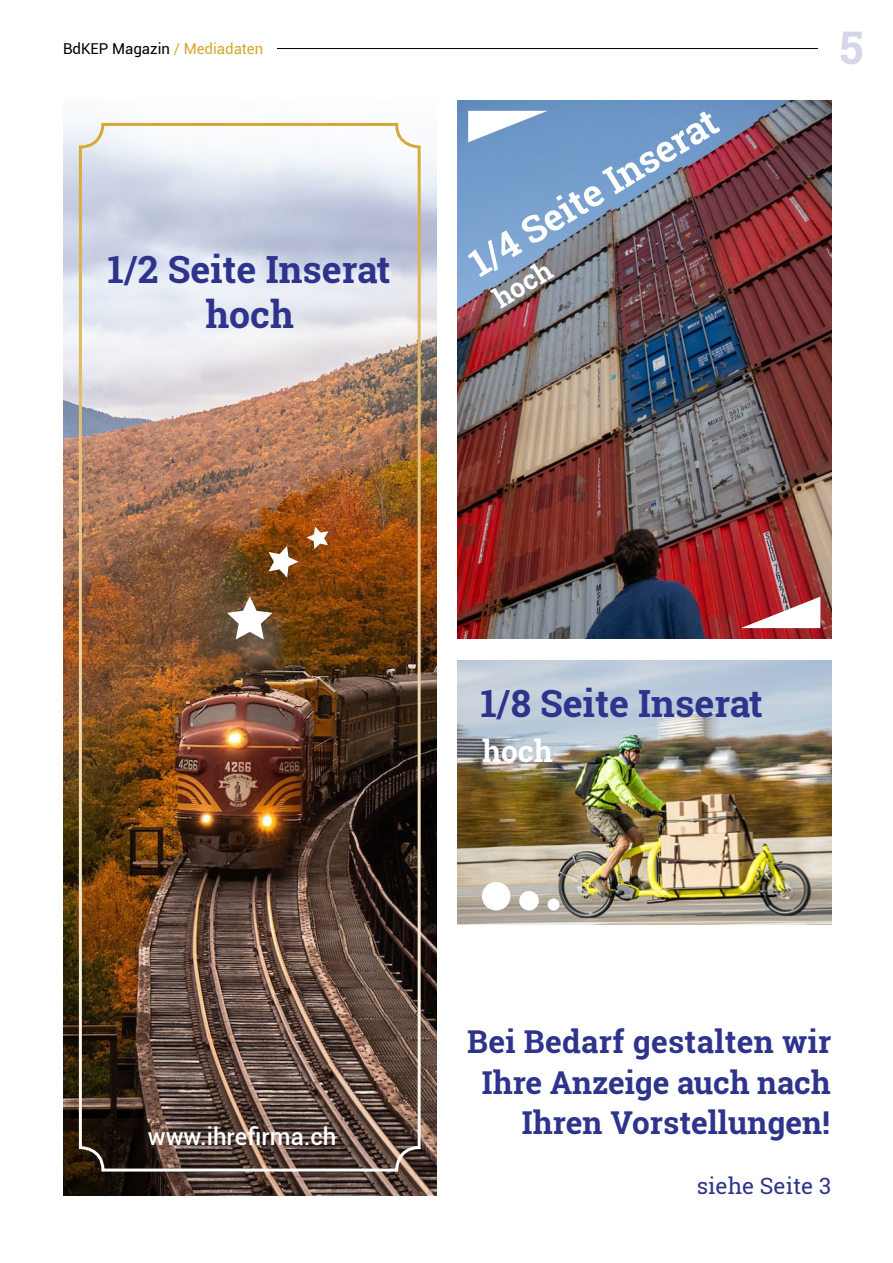
<style>
.page{position:relative;width:893px;height:1263px;background:#fff}
.page>*{position:absolute;margin:0;border:0;box-sizing:border-box;transform-origin:0 0}
.t1{font:700 45px "Roboto Slab";color:#d5d6e8}
.t2{font:700 37.5px/45px "Roboto Slab";color:#2e348b;text-align:center}
.t3{font:700 37.5px "Roboto Slab";color:#fff}
.t4{font:700 31.5px/40.5px "Roboto Slab";color:#2e348b;text-align:right}
.t5{font:700 30px "Roboto Slab";color:#fff}
.t6{font:700 27px "Roboto Slab";color:#fff}
.t7{font:500 24px "Roboto";color:#fff}
.t8{font:22.5px "Roboto Slab";color:#2e348b}
.t9{font:15px "Roboto";color:#000}
.s1{color:#d6a630}
</style>
<div class="page">
<hr style="left:83px;top:48px;width:742px;height:1px;background:#000">
<div style="left:63px;top:43px;width:213px;height:11px;background:#fff"></div>
<img style="left:63px;top:120px;width:373px;height:1075px">
<div style="left:79px;top:123px;width:342px;height:1048px;border:3px solid #fff;border-radius:22px"></div>
<svg style="left:227px;top:596px;width:46px;height:44px"></svg>
<svg style="left:269px;top:546px;width:30px;height:31px"></svg>
<svg style="left:307px;top:526px;width:21px;height:23px"></svg>
<img style="left:458px;top:100px;width:373px;height:539px">
<svg style="left:468px;top:111px;width:80px;height:31px"></svg>
<svg style="left:741px;top:597px;width:79px;height:31px"></svg>
<img style="left:458px;top:660px;width:373px;height:264px">
<div style="left:482px;top:882px;width:28px;height:28px;background:#fff;border-radius:50%"></div>
<div style="left:519px;top:891px;width:20px;height:19px;background:#fff;border-radius:50%"></div>
<div style="left:548px;top:898px;width:12px;height:12px;background:#fff;border-radius:50%"></div>
<div style="left:818px;top:5px;width:58px;height:73px;background:#fff"></div>
<p class="t9" style="left:63px;top:38px;width:202px">BdKEP Magazin <span class="s1">/ Mediadaten</span></p>
<p class="t2" style="left:108px;top:247px;width:284px">1/2 Seite Inserat hoch</p>
<p class="t3" style="left:459px;top:245px;width:285px;rotate:-32deg">1/4 Seite Inserat</p>
<p class="t6" style="left:486px;top:285px;width:65px;rotate:-32deg">hoch</p>
<h1 class="t1" style="left:840px;top:17px;width:25px">5</h1>
<p class="t7" style="left:148px;top:1119px;width:190px">www.ihrefirma.ch</p>
<p class="t2" style="left:480px;top:680px;width:284px">1/8 Seite Inserat</p>
<p class="t5" style="left:482px;top:730px;width:72px">hoch</p>
<p class="t4" style="left:467px;top:1021px;width:366px">Bei Bedarf gestalten wir<br>Ihre Anzeige auch nach<br>Ihren Vorstellungen!</p>
<p class="t8" style="left:697px;top:1171px;width:136px">siehe Seite 3</p>
</div>
